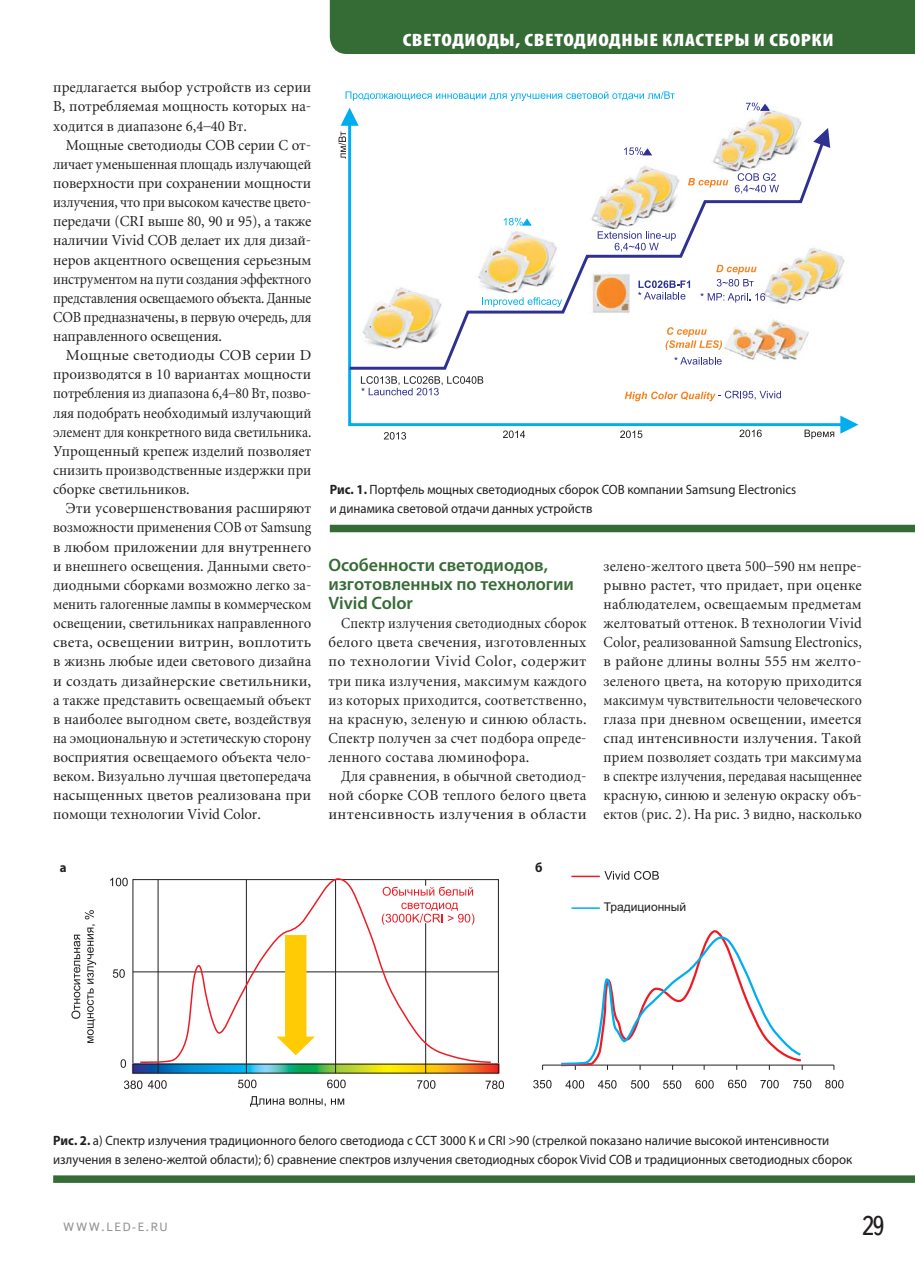
<style>
.page{position:relative;width:915px;height:1263px;background:#fff}
.page>*{position:absolute;margin:0;border:0;box-sizing:border-box;transform-origin:0 0}
.t1{font:27px "Text Book C";color:#231f20;scale:.9 1}
.t2{font:600 18px/19.2px "Myriad Pro";letter-spacing:-.005em;color:#356b34}
.t3{font:900 condensed 18px "Myriad Pro";letter-spacing:.03em;color:#fff;scale:1.17 1}
.t4{font:15px/19.2px "Miniature";color:#231f20;text-align:justify}
.t5{font:15px/19.2px "Miniature";color:#231f20;text-align:justify;scale:.95 1}
.t6{font:15px/19.2px "Miniature";color:#231f20;text-align:justify;scale:.9 1}
.t7{font:15px/19.2px "Miniature";color:#231f20;text-align:justify;scale:.96 1}
.t8{font:13.5px/19.2px "Myriad Pro";color:#231f20;scale:.95 1}
.t9{font:700 13.5px "Myriad Pro";color:#231f20;scale:.95 1}
.t10{font:12px "Text Book C";letter-spacing:.13em;color:#939598}
.t11{font:12px "Arial";color:#231f20}
.s1{font-weight:700}
</style>
<div class="page">
<div style="left:330px;top:0;width:584px;height:54px;background:#356b34"></div>
<svg style="left:348px;top:122px;width:496px;height:305px"></svg>
<svg style="left:340px;top:108px;width:18px;height:18px"></svg>
<svg style="left:840px;top:416px;width:18px;height:18px"></svg>
<svg style="left:346px;top:140px;width:479px;height:231px"></svg>
<svg style="left:813px;top:128px;width:17px;height:20px"></svg>
<svg style="left:345px;top:91px;width:329px;height:10px"></svg>
<svg style="left:804px;top:430px;width:30px;height:9px"></svg>
<svg style="left:687px;top:178px;width:41px;height:9px"></svg>
<svg style="left:338px;top:132px;width:8px;height:27px"></svg>
<svg style="left:384px;top:432px;width:22px;height:8px"></svg>
<svg style="left:503px;top:430px;width:22px;height:8px"></svg>
<svg style="left:620px;top:430px;width:22px;height:8px"></svg>
<svg style="left:739px;top:430px;width:22px;height:7px"></svg>
<svg style="left:361px;top:376px;width:122px;height:19px"></svg>
<svg style="left:503px;top:218px;width:29px;height:8px"></svg>
<svg style="left:482px;top:297px;width:80px;height:10px"></svg>
<svg style="left:624px;top:147px;width:28px;height:9px"></svg>
<svg style="left:746px;top:103px;width:24px;height:8px"></svg>
<svg style="left:597px;top:231px;width:78px;height:21px"></svg>
<svg style="left:734px;top:173px;width:44px;height:21px"></svg>
<svg style="left:637px;top:280px;width:52px;height:20px"></svg>
<svg style="left:716px;top:265px;width:40px;height:21px"></svg>
<svg style="left:700px;top:293px;width:64px;height:10px"></svg>
<svg style="left:665px;top:327px;width:56px;height:23px"></svg>
<svg style="left:674px;top:357px;width:47px;height:8px"></svg>
<svg style="left:624px;top:391px;width:156px;height:10px"></svg>
<hr style="left:133px;top:971px;width:365px;height:1px;background:#231f20">
<img style="left:131px;top:1063px;width:369px;height:11px">
<hr style="left:425px;top:879px;width:1px;height:194px;background:#231f20">
<hr style="left:335px;top:879px;width:1px;height:194px;background:#231f20">
<hr style="left:246px;top:879px;width:1px;height:194px;background:#231f20">
<hr style="left:158px;top:879px;width:1px;height:194px;background:#231f20">
<svg style="left:139px;top:878px;width:353px;height:186px"></svg>
<svg style="left:276px;top:935px;width:39px;height:120px"></svg>
<div style="left:421px;top:886px;width:11px;height:37px;background:#fff"></div>
<hr style="left:542px;top:1065px;width:291px;height:1px;background:#231f20">
<hr style="left:571px;top:907px;width:28px;height:2px;background:#00aeef">
<svg style="left:558px;top:930px;width:245px;height:140px"></svg>
<svg style="left:71px;top:910px;width:25px;height:133px"></svg>
<svg style="left:250px;top:1096px;width:75px;height:11px"></svg>
<svg style="left:331px;top:1098px;width:13px;height:7px"></svg>
<svg style="left:382px;top:887px;width:91px;height:9px"></svg>
<svg style="left:381px;top:903px;width:93px;height:22px"></svg>
<svg style="left:571px;top:871px;width:87px;height:9px"></svg>
<svg style="left:110px;top:878px;width:18px;height:8px"></svg>
<svg style="left:113px;top:969px;width:12px;height:9px"></svg>
<svg style="left:120px;top:1059px;width:6px;height:9px"></svg>
<svg style="left:124px;top:1080px;width:18px;height:9px"></svg>
<svg style="left:148px;top:1080px;width:19px;height:9px"></svg>
<svg style="left:238px;top:1079px;width:18px;height:9px"></svg>
<svg style="left:327px;top:1079px;width:18px;height:9px"></svg>
<svg style="left:417px;top:1080px;width:18px;height:9px"></svg>
<svg style="left:485px;top:1080px;width:19px;height:9px"></svg>
<svg style="left:533px;top:1080px;width:18px;height:8px"></svg>
<svg style="left:565px;top:1080px;width:19px;height:8px"></svg>
<svg style="left:597px;top:1080px;width:19px;height:8px"></svg>
<svg style="left:631px;top:1080px;width:18px;height:8px"></svg>
<svg style="left:663px;top:1080px;width:18px;height:9px"></svg>
<svg style="left:695px;top:1080px;width:18px;height:8px"></svg>
<svg style="left:728px;top:1080px;width:18px;height:8px"></svg>
<svg style="left:760px;top:1080px;width:18px;height:8px"></svg>
<svg style="left:793px;top:1080px;width:18px;height:8px"></svg>
<svg style="left:825px;top:1080px;width:18px;height:8px"></svg>
<div style="left:330px;top:525px;width:584px;height:7px;background:#356b34"></div>
<div style="left:53px;top:1175px;width:861px;height:8px;background:#356b34"></div>
<p class="t4" style="left:53px;top:79px;width:259px">предлагается выбор устройств из серии В, потребляемая мощность которых на&shy;ходится в диапазоне 6,4–40 Вт.</p>
<p class="t4" style="left:53px;top:137px;width:259px;text-indent:13px">Мощные светодиоды СОВ серии С от&shy;личает уменьшенная площадь излучающей поверхности при сохранении мощности излучения, что при высоком качестве цвето&shy;передачи (CRI выше 80, 90 и 95), а также наличии Vivid СОВ делает их для дизай&shy;неров акцентного освещения серьезным инструментом на пути создания эффектного представления освещаемого объекта. Данные СОВ предназначены, в первую очередь, для направленного освещения.</p>
<p class="t4" style="left:53px;top:347px;width:260px;text-indent:13px">Мощные светодиоды СОВ серии D производятся в 10 вариантах мощности потребления из диапазона 6,4–80 Вт, позво&shy;ляя подобрать необходимый излучающий элемент для конкретного вида светильника.<br>Упрощенный крепеж изделий позволяет снизить производственные издержки при сборке светильников.</p>
<p class="t4" style="left:53px;top:500px;width:259px;text-indent:13px">Эти усовершенствования расширяют возможности применения СОВ от Samsung в любом приложении для внутреннего и внешнего освещения. Данными свето&shy;диодными сборками возможно легко за&shy;менить галогенные лампы в коммерческом освещении, светильниках направленного света, освещении витрин, воплотить в жизнь любые идеи светового дизайна и создать дизайнерские светильники, а также представить освещаемый объект в наиболее выгодном свете, воздействуя на эмоциональную и эстетическую сторону восприятия освещаемого объекта чело&shy;веком. Визуально лучшая цветопередача насыщенных цветов реализована при помощи технологии Vivid Color.</p>
<p class="t3" style="left:402px;top:29px;width:370px">СВЕТОДИОДЫ, СВЕТОДИОДНЫЕ КЛАСТЕРЫ И СБОРКИ</p>
<p class="t8" style="left:330px;top:481px;width:492px"><span class="s1">Рис. 1.</span> Портфель мощных светодиодных сборок COB компании Samsung Electronics и динамика световой отдачи данных устройств</p>
<p class="t2" style="left:328px;top:555px;width:247px">Особенности светодиодов, изготовленных по технологии<br>Vivid Color</p>
<p class="t6" style="left:328px;top:615px;width:288px;text-indent:13px">Спектр излучения светодиодных сборок белого цвета свечения, изготовленных по технологии Vivid Color, содержит три пика излучения, максимум каждого из которых приходится, соответственно, на красную, зеленую и синюю область.<br>Спектр получен за счет подбора опреде&shy;ленного состава люминофора.</p>
<p class="t7" style="left:328px;top:768px;width:270px;text-indent:13px">Для сравнения, в обычной светодиод&shy;ной сборке СОВ теплого белого цвета интенсивность излучения в области</p>
<p class="t5" style="left:603px;top:558px;width:273px">зелено-желтого цвета 500–590 нм непре&shy;рывно растет, что придает, при оценке наблюдателем, освещаемым предметам желтоватый оттенок. В технологии Vivid Color, реализованной Samsung Electronics, в районе длины волны 555 нм желто&shy;зеленого цвета, на которую приходится максимум чувствительности человеческого глаза при дневном освещении, имеется спад интенсивности излучения. Такой прием позволяет создать три максимума в спектре излучения, передавая насыщеннее красную, синюю и зеленую окраску объ&shy;ектов (рис. 2). На рис. 3 видно, насколько</p>
<p class="t9" style="left:60px;top:860px;width:9px">а</p>
<p class="t9" style="left:535px;top:860px;width:9px">б</p>
<p class="t11" style="left:603px;top:900px;width:84px">Традиционный</p>
<p class="t8" style="left:53px;top:1132px;width:842px"><span class="s1">Рис. 2.</span> а) Спектр излучения традиционного белого светодиода с CCT 3000 К и CRI &gt;90 (стрелкой показано наличие высокой интенсивности излучения в зелено-желтой области); б) сравнение спектров излучения светодиодных сборок Vivid COB и традиционных светодиодных сборок</p>
<p class="t10" style="left:63px;top:1220px;width:106px">WWW.LED-E.RU</p>
<h1 class="t1" style="left:861px;top:1210px;width:27px">29</h1>
</div>
